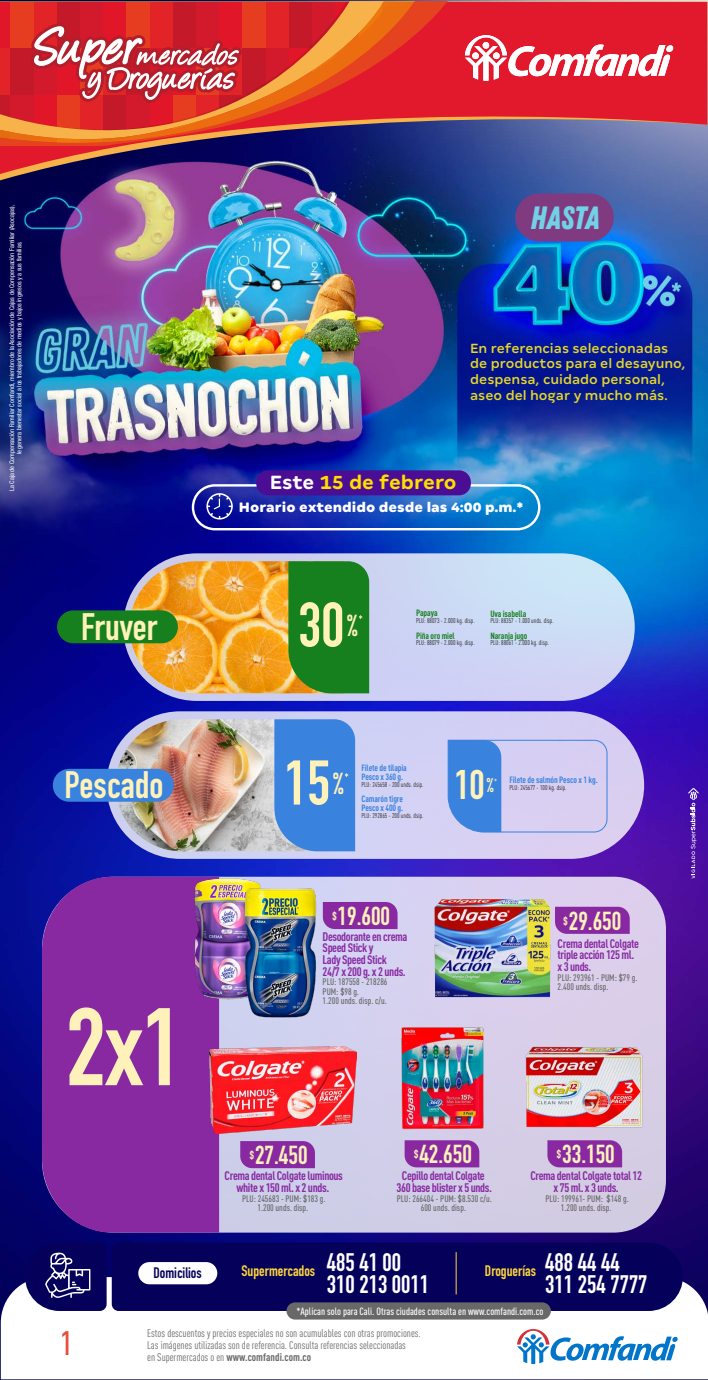
<style>
.page{position:relative;width:708px;height:1380px;background:#fff}
.page>*{position:absolute;margin:0;border:0;box-sizing:border-box;transform-origin:0 0}
.t1{font:700 108.2px "DIN Condensed";color:#fef2ba}
.t2{font:700 62.05px "DIN Condensed";color:#fef2ba}
.t3{font:700 40.85px "DIN Condensed";color:#fef2ba}
.t4{font:700 37.75px "DIN Condensed";color:#fef2ba}
.t5{font:500 condensed 33.5px "DIN Pro";color:#e84e3c}
.t6{font:32.25px "Zing Rust Demo Base";letter-spacing:-.005em;color:#73d0e6}
.t7{font:700 25.7px "DIN Condensed";color:#fef2ba}
.t8{font:700 25px/22.8px "DIN Condensed";color:#fff}
.t9{font:700 21.3px "Margem Rounded";color:#ffde00}
.t10{font:700 19.7px "DIN Condensed";color:#fef2ba}
.t11{font:900 15.2px "Margem Rounded";color:#fff}
.t12{font:700 15px "DIN Condensed";color:#ffd73a}
.t13{font:700 15px "DIN Condensed";color:#05015b}
.t14{font:500 14.8px/15.8px "Margem Rounded";color:#e6d728}
.t15{font:700 condensed 12.3px/11.7px "DIN Pro";letter-spacing:-.03em;color:#8829a2;text-align:center}
.t16{font:700 11.15px "DIN Condensed";color:#fef2ba}
.t17{font:condensed 11px/11.9px "DIN Pro";color:#686868}
.t18{font:500 condensed 10.4px "DIN Pro";color:#fff}
.t19{font:500 condensed 9.4px/9.6px "DIN Pro";color:#686868;text-align:center}
.t20{font:700 condensed 9px/9px "DIN Pro";letter-spacing:-.01em;color:#3982de}
.t21{font:700 condensed 9px "DIN Pro";letter-spacing:-.01em;color:#16801e}
.t22{font:condensed 6.9px "DIN Pro";color:#231f20}
.t23{font:condensed 6.5px/7px "Helvetica Neue";color:#fff;text-align:center}
.s1{color:#fff}
.s2{font-weight:700}
</style>
<div class="page">
<img style="left:0;top:0;width:708px;height:1380px">
<svg style="left:219px;top:877px;width:447px;height:356px;background:#d1cbe8"></svg>
<div style="left:42px;top:877px;width:177px;height:356px;background:#8829a2"></div>
<svg style="left:688px;top:788px;width:11px;height:91px"></svg>
<svg style="left:206px;top:493px;width:27px;height:27px"></svg>
<div style="left:192px;top:484px;width:348px;height:46px;border:2px solid #fff;border-radius:22px"></div>
<div style="left:107px;top:711px;width:537px;height:148px;background:#d3d0f4;border-radius:74px"></div>
<img style="left:116px;top:719px;width:158px;height:132px">
<div style="left:274px;top:719px;width:81px;height:132px;background:#3982de"></div>
<div style="left:53px;top:769px;width:121px;height:33px;background:#3982de;border-radius:16px"></div>
<svg style="left:448px;top:740px;width:160px;height:93px"></svg>
<div style="left:515px;top:194px;width:99px;height:48px;background:#803b80;border-radius:24px"></div>
<div style="left:123px;top:553px;width:512px;height:148px;background:linear-gradient(to right,#c7c1de,#cee1fa);border-radius:74px"></div>
<img style="left:130px;top:561px;width:158px;height:132px">
<div style="left:288px;top:561px;width:81px;height:132px;background:#16801e"></div>
<div style="left:57px;top:610px;width:121px;height:33px;background:#16801e;border-radius:16px"></div>
<img style="left:193px;top:877px;width:70px;height:123px">
<img style="left:241px;top:887px;width:78px;height:133px">
<img style="left:210px;top:1046px;width:146px;height:87px">
<img style="left:401px;top:1026px;width:84px;height:103px">
<img style="left:525px;top:1046px;width:118px;height:82px">
<img style="left:435px;top:899px;width:115px;height:98px">
<div style="left:323px;top:902px;width:75px;height:27px;background:#8829a2"></div>
<svg style="left:555px;top:907px;width:75px;height:27px;background:#8b2fa4"></svg>
<svg style="left:240px;top:1141px;width:75px;height:27px;background:#8a2fa4"></svg>
<div style="left:405px;top:1140px;width:74px;height:27px;background:#8829a2"></div>
<svg style="left:547px;top:1140px;width:75px;height:27px;background:#8b30a4"></svg>
<svg style="left:0;top:1px;width:707px;height:179px;background:#57497f"></svg>
<svg style="left:0;top:2px;width:707px;height:172px;background:#8d345e"></svg>
<svg style="left:385px;top:2px;width:72px;height:143px;background:#c0243c"></svg>
<svg style="left:0;top:2px;width:420px;height:141px;background:#d13e2e"></svg>
<svg style="left:30px;top:23px;width:212px;height:80px"></svg>
<svg style="left:465px;top:35px;width:208px;height:46px"></svg>
<div style="left:472px;top:52px;width:7px;height:7px;background:#fff;border-radius:3px"></div>
<div style="left:483px;top:42px;width:6px;height:7px;background:#fff;border-radius:3px"></div>
<div style="left:493px;top:52px;width:7px;height:7px;background:#fff;border-radius:3px"></div>
<div style="left:256px;top:470px;width:215px;height:25px;background:#4b0d94;border-radius:12px"></div>
<svg style="left:1px;top:1277px;width:707px;height:102px"></svg>
<svg style="left:517px;top:1329px;width:161px;height:35px"></svg>
<div style="left:112px;top:1242px;width:571px;height:69px;background:#05015b"></div>
<svg style="left:25px;top:1242px;width:82px;height:69px;background:#272372"></svg>
<div style="left:138px;top:1262px;width:79px;height:22px;background:#fff;border-radius:11px"></div>
<div style="left:287px;top:1302px;width:264px;height:18px;background:#686868;border-radius:9px"></div>
<hr style="left:456px;top:1252px;width:1px;height:42px;background:#ffd73a">
<p class="t23" style="left:8px;top:491px;width:288px;rotate:-90deg">La Caja de Compensación Familiar Comfandi, miembro de la Asociación de Cajas de Compensación Familiar (Asocajas), le genera bienestar social a los trabajadores de medios y bajos ingresos y a sus familias.</p>
<h3 class="t6" style="left:530px;top:199px;width:71px">HASTA</h3>
<p class="t14" style="left:470px;top:340px;width:217px">En referencias seleccionadas de productos para el desayuno, despensa, cuidado personal, aseo del hogar y mucho más.</p>
<h3 class="t9" style="left:270px;top:470px;width:188px"><span class="s1">Este</span> 15 de febrero</h3>
<p class="t11" style="left:239px;top:498px;width:286px">Horario extendido desde las 4:00 p.m.*</p>
<h3 class="t4" style="left:81px;top:601px;width:77px">Fruver</h3>
<h2 class="t2" style="left:298px;top:583px;width:61px">30<sup>%</sup></h2>
<p class="t21" style="left:416px;top:606px;width:23px">Papaya</p>
<p class="t22" style="left:416px;top:615px;width:60px">PLU: 88073 - 2.000 kg. disp.</p>
<p class="t21" style="left:416px;top:629px;width:40px">Piña oro miel</p>
<p class="t22" style="left:416px;top:638px;width:60px">PLU: 88079 - 2.000 kg. disp.</p>
<p class="t21" style="left:490px;top:607px;width:37px">Uva isabella</p>
<p class="t22" style="left:490px;top:616px;width:65px">PLU: 88357 - 1.000 unds. disp.</p>
<p class="t21" style="left:490px;top:629px;width:39px">Naranja jugo</p>
<p class="t22" style="left:490px;top:638px;width:60px">PLU: 88061 - 2.000 kg. disp.</p>
<h3 class="t4" style="left:65px;top:759px;width:100px">Pescado</h3>
<h2 class="t2" style="left:284px;top:741px;width:61px">15<sup>%</sup></h2>
<p class="t20" style="left:361px;top:763px;width:47px">Filete de tilapia<br>Pesco x 360 g.</p>
<p class="t22" style="left:361px;top:779px;width:64px">PLU: 245658 - 200 unds. dsip.</p>
<p class="t20" style="left:361px;top:794px;width:43px">Camarón tigre<br>Pesco x 400 g.</p>
<p class="t22" style="left:361px;top:810px;width:64px">PLU: 292865 - 200 unds. dsip.</p>
<h3 class="t3" style="left:454px;top:758px;width:32px">10</h3>
<p class="t20" style="left:509px;top:775px;width:90px">Filete de salmón Pesco x 1 kg.</p>
<h3 class="t10" style="left:487px;top:772px;width:8px">%</h3>
<p class="t22" style="left:509px;top:782px;width:59px">PLU: 245677 - 100 kg. dsip.</p>
<h1 class="t1" style="left:66px;top:974px;width:118px">2x1</h1>
<h3 class="t7" style="left:338px;top:899px;width:54px">19.600</h3>
<p class="t16" style="left:332px;top:909px;width:6px">$</p>
<p class="t15" style="left:323px;top:929px;width:86px;text-align:left">Desodorante en crema<br>Speed Stick y<br>Lady Speed Stick<br>24/7 x 200 g. x 2 unds.</p>
<p class="t19" style="left:323px;top:976px;width:66px;text-align:left">PLU: 187558 - 218286<br>PUM: $98 g.<br>1.200 unds. disp. c/u.</p>
<h3 class="t7" style="left:569px;top:903px;width:54px">29.650</h3>
<p class="t16" style="left:564px;top:913px;width:6px">$</p>
<p class="t15" style="left:558px;top:936px;width:83px;text-align:left">Crema dental Colgate triple acción 125 ml. x 3 unds.</p>
<p class="t19" style="left:558px;top:972px;width:81px;text-align:left">PLU: 293961 - PUM: $79 g.<br>2.400 unds. disp.</p>
<h3 class="t7" style="left:255px;top:1138px;width:54px">27.450</h3>
<p class="t16" style="left:250px;top:1148px;width:6px">$</p>
<h3 class="t7" style="left:419px;top:1137px;width:54px">42.650</h3>
<p class="t16" style="left:414px;top:1147px;width:6px">$</p>
<h3 class="t7" style="left:562px;top:1137px;width:54px">33.150</h3>
<p class="t16" style="left:557px;top:1147px;width:6px">$</p>
<p class="t15" style="left:225px;top:1169px;width:120px">Crema dental Colgate luminous white x 150 ml. x 2 unds.</p>
<p class="t19" style="left:242px;top:1193px;width:85px">PLU: 245683 - PUM: $183 g.<br>1.200 unds. disp.</p>
<p class="t15" style="left:397px;top:1169px;width:97px">Cepillo dental Colgate<br>360 base blister x 5 unds.</p>
<p class="t19" style="left:397px;top:1193px;width:97px">PLU: 266404 - PUM: $8.530 c/u.<br>600 unds. disp.</p>
<p class="t15" style="left:530px;top:1169px;width:113px">Crema dental Colgate total 12 x 75 ml. x 3 unds.</p>
<p class="t19" style="left:545px;top:1193px;width:85px">PLU: 199961- PUM: $148 g.<br>1.200 unds. disp.</p>
<h3 class="t8" style="left:327px;top:1250px;width:104px">485 41 00<br>310 213 0011</h3>
<h3 class="t8" style="left:545px;top:1250px;width:104px">488 44 44<br>311 254 7777</h3>
<p class="t13" style="left:153px;top:1263px;width:50px">Domicilios</p>
<p class="t12" style="left:242px;top:1261px;width:75px">Supermercados</p>
<p class="t12" style="left:485px;top:1261px;width:53px">Droguerías</p>
<p class="t18" style="left:297px;top:1303px;width:248px">*Aplican solo para Cali. Otras ciudades consulta en www.comfandi.com.co</p>
<h3 class="t5" style="left:60px;top:1319px;width:14px">1</h3>
<p class="t17" style="left:147px;top:1327px;width:275px">Estos descuentos y precios especiales no son acumulables con otras promociones.<br>Las imágenes utilizadas son de referencia. Consulta referencias seleccionadas<br>en Supermercados o en <span class="s2">www.comfandi.com.co</span></p>
</div>
